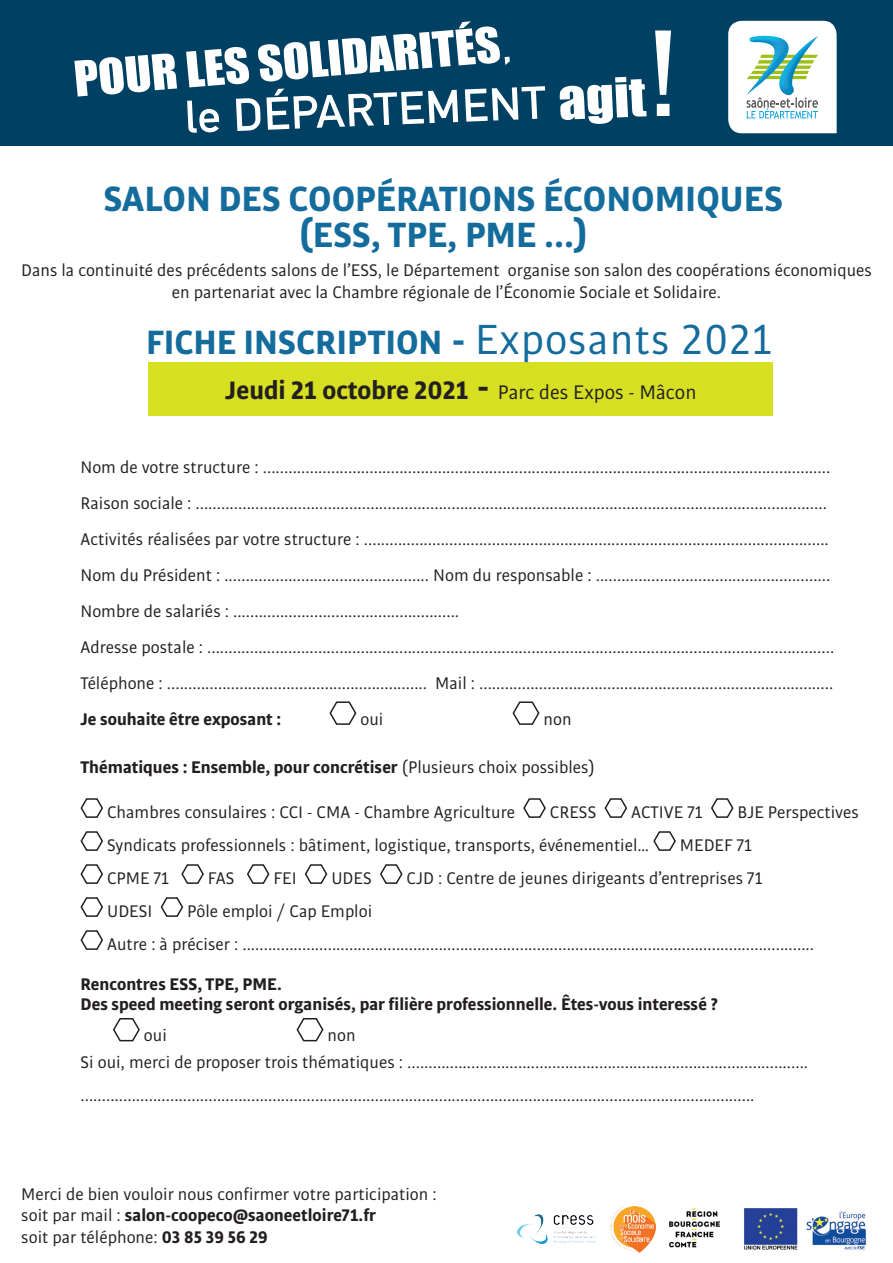
<style>
.page{position:relative;width:893px;height:1263px;background:#fff}
.page>*{position:absolute;margin:0;border:0;box-sizing:border-box;transform-origin:0 0}
.t1{font:700 37.5px "Bulo";color:#136c9c}
.t2{font:700 36px "Bulo";color:#136c9c}
.t3{font:700 27px "Bulo";color:#231f20}
.t4{font:18px/21.6px "Bulo";color:#231f20;text-align:center}
.t5{font:700 18px "Bulo";color:#231f20}
.s1{font-size:45px}
.s2{font-weight:400;font-size:45px}
.s3{font-size:40.5px}
.s4{font-weight:400;font-size:21px}
.s5{font-weight:400}
.s6{font-weight:700}
</style>
<div class="page">
<div style="left:0;top:0;width:893px;height:146px;background:#004063"></div>
<svg style="left:728px;top:21px;width:109px;height:112px"></svg>
<div style="left:149px;top:363px;width:624px;height:53px;background:#d6df21"></div>
<svg style="left:329px;top:701px;width:28px;height:24px"></svg>
<svg style="left:512px;top:701px;width:28px;height:24px"></svg>
<svg style="left:80px;top:798px;width:23px;height:20px"></svg>
<svg style="left:523px;top:798px;width:23px;height:20px"></svg>
<svg style="left:604px;top:798px;width:23px;height:20px"></svg>
<svg style="left:711px;top:798px;width:23px;height:20px"></svg>
<svg style="left:80px;top:831px;width:23px;height:20px"></svg>
<svg style="left:653px;top:831px;width:23px;height:20px"></svg>
<svg style="left:80px;top:864px;width:23px;height:20px"></svg>
<svg style="left:181px;top:864px;width:23px;height:20px"></svg>
<svg style="left:247px;top:864px;width:23px;height:20px"></svg>
<svg style="left:304px;top:864px;width:24px;height:20px"></svg>
<svg style="left:380px;top:864px;width:23px;height:20px"></svg>
<svg style="left:80px;top:897px;width:23px;height:20px"></svg>
<svg style="left:160px;top:897px;width:24px;height:20px"></svg>
<svg style="left:80px;top:930px;width:23px;height:20px"></svg>
<svg style="left:113px;top:1018px;width:27px;height:24px"></svg>
<svg style="left:296px;top:1018px;width:28px;height:24px"></svg>
<svg style="left:74px;top:54px;width:103px;height:43px"></svg>
<svg style="left:186px;top:21px;width:359px;height:112px"></svg>
<svg style="left:560px;top:77px;width:87px;height:47px"></svg>
<svg style="left:655px;top:31px;width:16px;height:85px"></svg>
<img style="left:744px;top:1208px;width:54px;height:41px">
<img style="left:806px;top:1211px;width:60px;height:39px">
<img style="left:669px;top:1208px;width:51px;height:40px">
<img style="left:611px;top:1206px;width:44px;height:46px">
<img style="left:518px;top:1215px;width:77px;height:29px">
<p class="t1" style="left:104px;top:174px;width:681px">SALON DES COOPÉRATIONS ÉCONOMIQUES</p>
<p class="t1" style="left:299px;top:210px;width:290px">(ESS, TPE, PME ...)</p>
<p class="t4" style="left:21px;top:259px;width:852px">Dans la continuité des précédents salons de l’ESS, le Département organise son salon des coopérations économiques en partenariat avec la Chambre régionale de l’Économie Sociale et Solidaire.</p>
<p class="t2" style="left:146px;top:319px;width:628px">FICHE INSCRIPTION <span class="s1">-</span> <span class="s2">Exposants 2021</span></p>
<p class="t3" style="left:225px;top:372px;width:473px">Jeudi 21 octobre 2021 <span class="s3">-</span> <span class="s4">Parc des Expos - Mâcon</span></p>
<p class="t4" style="left:80px;top:456px;width:751px">Nom de votre structure : .....................................................................................................................................</p>
<p class="t4" style="left:80px;top:492px;width:748px">Raison sociale : ....................................................................................................................................................</p>
<p class="t4" style="left:80px;top:528px;width:750px">Activités réalisées par votre structure : .............................................................................................................</p>
<p class="t4" style="left:80px;top:564px;width:751px">Nom du Président : ................................................ Nom du responsable : .......................................................</p>
<p class="t4" style="left:80px;top:600px;width:380px">Nombre de salariés : .....................................................</p>
<p class="t4" style="left:80px;top:636px;width:755px">Adresse postale : ...................................................................................................................................................</p>
<p class="t4" style="left:80px;top:672px;width:754px">Téléphone : ............................................................. Mail : ...................................................................................</p>
<p class="t5" style="left:80px;top:707px;width:202px">Je souhaite être exposant :</p>
<p class="t4" style="left:360px;top:708px;width:24px">oui</p>
<p class="t4" style="left:544px;top:708px;width:30px">non</p>
<p class="t5" style="left:80px;top:755px;width:516px">Thématiques : Ensemble, pour concrétiser <span class="s5">(Plusieurs choix possibles)</span></p>
<p class="t4" style="left:107px;top:801px;width:409px">Chambres consulaires : CCI - CMA - Chambre Agriculture</p>
<p class="t4" style="left:550px;top:801px;width:48px">CRESS</p>
<p class="t4" style="left:631px;top:801px;width:73px">ACTIVE 71</p>
<p class="t4" style="left:738px;top:801px;width:123px">BJE Perspectives</p>
<p class="t4" style="left:107px;top:834px;width:544px">Syndicats professionnels : bâtiment, logistique, transports, événementiel…</p>
<p class="t4" style="left:680px;top:834px;width:74px">MEDEF 71</p>
<p class="t4" style="left:107px;top:867px;width:63px">CPME 71</p>
<p class="t4" style="left:208px;top:867px;width:28px">FAS</p>
<p class="t4" style="left:274px;top:867px;width:25px">FEI</p>
<p class="t4" style="left:331px;top:867px;width:42px">UDES</p>
<p class="t4" style="left:407px;top:867px;width:358px">CJD : Centre de jeunes dirigeants d’entreprises 71</p>
<p class="t4" style="left:107px;top:900px;width:47px">UDESI</p>
<p class="t4" style="left:187px;top:900px;width:186px">Pôle emploi / Cap Emploi</p>
<p class="t4" style="left:107px;top:933px;width:708px">Autre : à préciser : ......................................................................................................................................</p>
<p class="t5" style="left:80px;top:973px;width:203px">Rencontres ESS, TPE, PME.</p>
<p class="t5" style="left:80px;top:992px;width:640px">Des speed meeting seront organisés, par filière professionnelle. Êtes-vous interessé ?</p>
<p class="t4" style="left:144px;top:1024px;width:24px">oui</p>
<p class="t4" style="left:328px;top:1024px;width:30px">non</p>
<p class="t4" style="left:80px;top:1051px;width:729px">Si oui, merci de proposer trois thématiques : ..............................................................................................</p>
<p class="t4" style="left:80px;top:1084px;width:676px">..............................................................................................................................................................</p>
<p class="t4" style="left:21px;top:1182px;width:417px">Merci de bien vouloir nous confirmer votre participation :</p>
<p class="t5" style="left:21px;top:1204px;width:356px"><span class="s5">soit par mail :</span> salon-coopeco@saoneetloire71.fr</p>
<p class="t4" style="left:21px;top:1226px;width:248px">soit par téléphone: <span class="s6">03 85 39 56 29</span></p>
</div>
